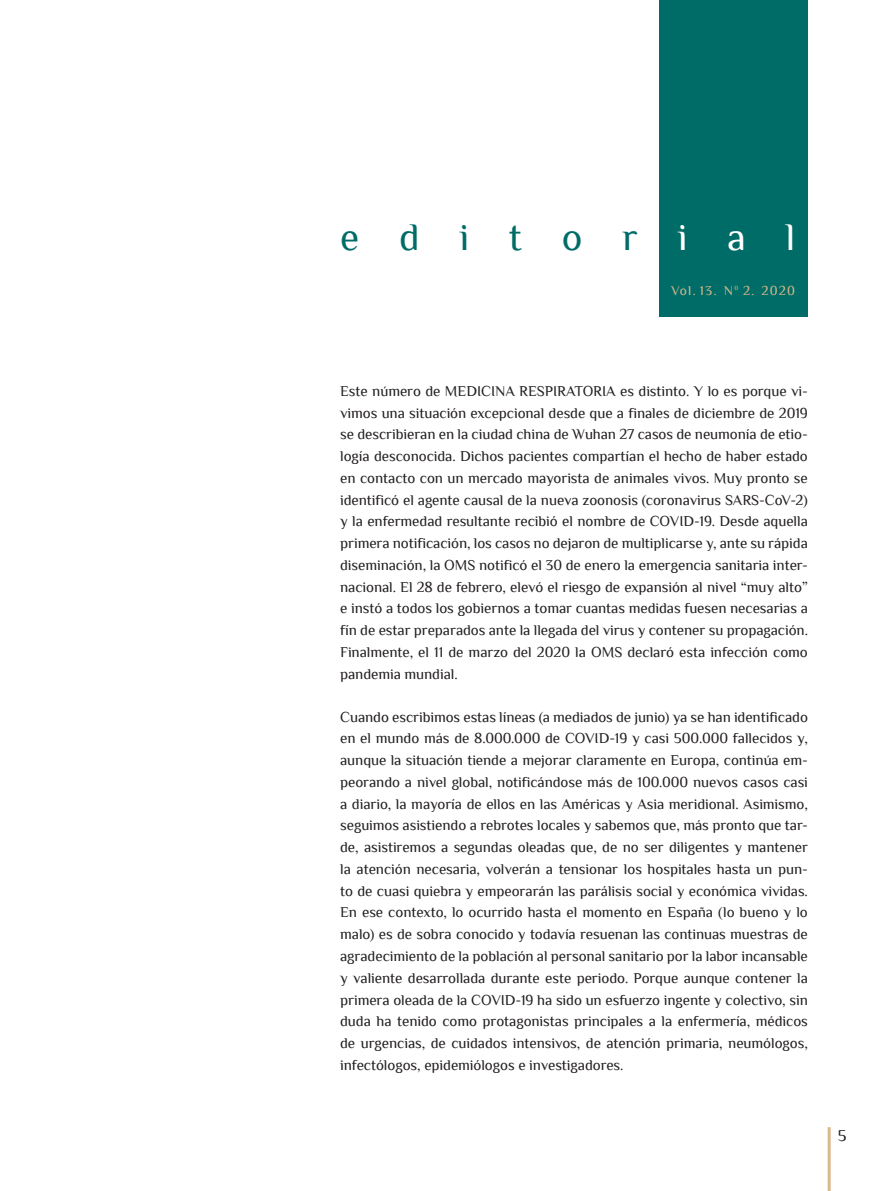
<style>
.page{position:relative;width:893px;height:1191px;background:#fff}
.page>*{position:absolute;margin:0;border:0;box-sizing:border-box;transform-origin:0 0}
.t1{font:39px "Philosopher";letter-spacing:1.02em;color:#006c67}
.t2{font:16.5px "Philosopher";color:#231f20}
.t3{font:15px/21.8px "Philosopher";letter-spacing:-.005em;color:#231f20;text-align:justify}
.t4{font:13.5px "Philosopher";letter-spacing:.09em;color:#d8b98b}
.s1{color:#fff}
</style>
<div class="page">
<div style="left:659px;top:0;width:149px;height:317px;background:#006c67"></div>
<hr style="left:828px;top:1127px;width:3px;height:64px;background:#d8b98b">
<p class="t1" style="left:340px;top:216px;width:456px">editor<span class="s1">ial</span></p>
<p class="t4" style="left:671px;top:284px;width:126px">Vol. 13. Nº 2. 2020</p>
<p class="t3" style="left:340px;top:380px;width:469px">Este número de MEDICINA RESPIRATORIA es distinto. Y lo es porque vi&shy;vimos una situación excepcional desde que a finales de diciembre de 2019 se describieran en la ciudad china de Wuhan 27 casos de neumonía de etio&shy;logía desconocida. Dichos pacientes compartían el hecho de haber estado en contacto con un mercado mayorista de animales vivos. Muy pronto se identificó el agente causal de la nueva zoonosis (coronavirus SARS-CoV-2) y la enfermedad resultante recibió el nombre de COVID-19. Desde aquella primera notificación, los casos no dejaron de multiplicarse y, ante su rápida diseminación, la OMS notificó el 30 de enero la emergencia sanitaria inter&shy;nacional. El 28 de febrero, elevó el riesgo de expansión al nivel “muy alto” e instó a todos los gobiernos a tomar cuantas medidas fuesen necesarias a fín de estar preparados ante la llegada del virus y contener su propagación.<br>Finalmente, el 11 de marzo del 2020 la OMS declaró esta infección como pandemia mundial.</p>
<p class="t3" style="left:340px;top:706px;width:469px">Cuando escribimos estas líneas (a mediados de junio) ya se han identificado en el mundo más de 8.000.000 de COVID-19 y casi 500.000 fallecidos y, aunque la situación tiende a mejorar claramente en Europa, continúa em&shy;peorando a nivel global, notificándose más de 100.000 nuevos casos casi a diario, la mayoría de ellos en las Américas y Asia meridional. Asimismo, seguimos asistiendo a rebrotes locales y sabemos que, más pronto que tar&shy;de, asistiremos a segundas oleadas que, de no ser diligentes y mantener la atención necesaria, volverán a tensionar los hospitales hasta un pun&shy;to de cuasi quiebra y empeorarán las parálisis social y económica vividas.<br>En ese contexto, lo ocurrido hasta el momento en España (lo bueno y lo malo) es de sobra conocido y todavía resuenan las continuas muestras de agradecimiento de la población al personal sanitario por la labor incansable y valiente desarrollada durante este periodo. Porque aunque contener la primera oleada de la COVID-19 ha sido un esfuerzo ingente y colectivo, sin duda ha tenido como protagonistas principales a la enfermería, médicos de urgencias, de cuidados intensivos, de atención primaria, neumólogos, infectólogos, epidemiólogos e investigadores.</p>
<p class="t2" style="left:838px;top:1127px;width:10px">5</p>
</div>
